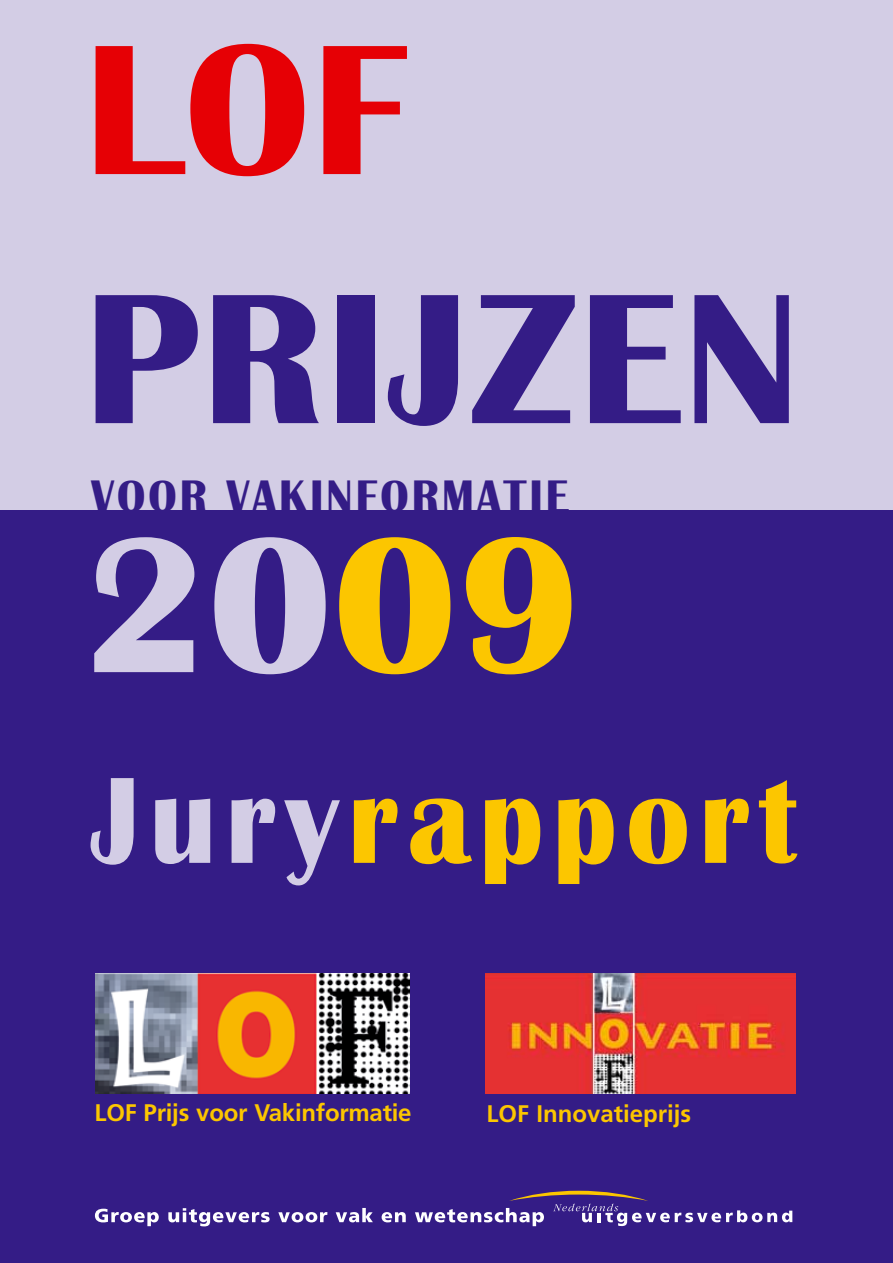
<style>
.page{position:relative;width:893px;height:1263px;background:#d3cde5}
.page>*{position:absolute;margin:0;border:0;box-sizing:border-box;transform-origin:0 0}
.t1{font:700 199.35px "Britannic";color:#d3cde5}
.t2{font:700 192px "Britannic";letter-spacing:.015em;color:#341c86}
.t3{font:700 192px "Britannic";color:#e60005}
.t4{font:700 127.2px "Britannic";letter-spacing:.08em;color:#fcc600;scale:.93 1}
.t5{font:700 46.95px "Britannic";letter-spacing:.07em;color:#341c86;scale:.93 1}
.t6{font:700 24px "Frutiger";letter-spacing:-.01em;color:#fcc600}
.s1{color:#fcc600}
.s2{color:#d3cde5}
</style>
<div class="page">
<div style="left:0;top:510px;width:893px;height:753px;background:#341c86"></div>
<img style="left:96px;top:974px;width:313px;height:120px">
<img style="left:486px;top:974px;width:309px;height:120px">
<svg style="left:95px;top:1209px;width:64px;height:17px"></svg>
<svg style="left:168px;top:1208px;width:102px;height:18px"></svg>
<svg style="left:278px;top:1212px;width:49px;height:10px"></svg>
<svg style="left:336px;top:1208px;width:37px;height:14px"></svg>
<svg style="left:382px;top:1212px;width:24px;height:10px"></svg>
<svg style="left:415px;top:1191px;width:377px;height:35px"></svg>
<h2 class="t3" style="left:85px;top:2px;width:325px">LOF</h2>
<h2 class="t2" style="left:85px;top:251px;width:716px">PRIJZEN</h2>
<h3 class="t5" style="left:91px;top:470px;width:515px">VOOR VAKINFORMATIE</h3>
<h1 class="t1" style="left:85px;top:493px;width:497px">20<span class="s1">09</span></h1>
<h3 class="t4" style="left:91px;top:749px;width:761px"><span class="s2">Jury</span>rapport</h3>
<p class="t6" style="left:95px;top:1098px;width:318px">LOF Prijs voor Vakinformatie</p>
<p class="t6" style="left:487px;top:1100px;width:206px">LOF Innovatieprijs</p>
</div>
